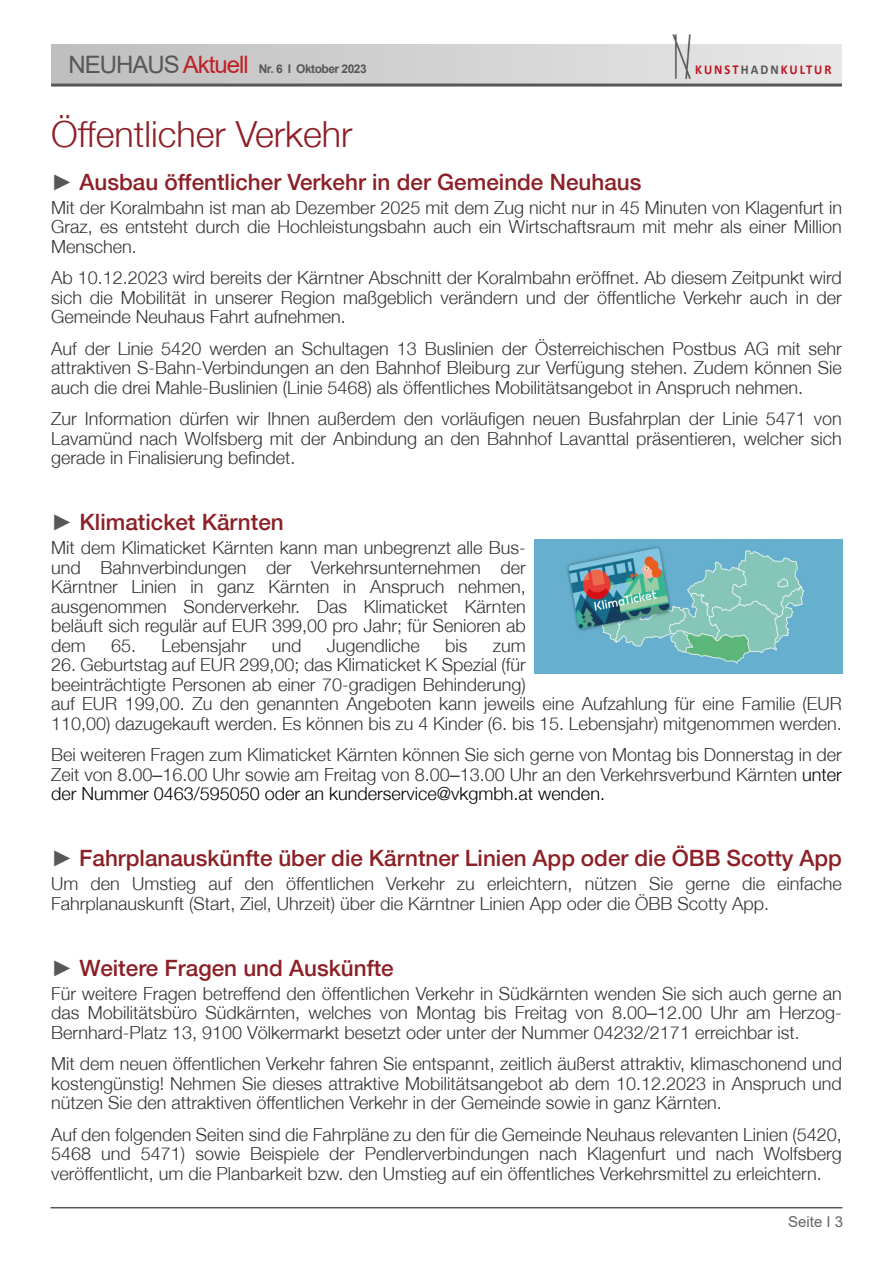
<style>
.page{position:relative;width:893px;height:1263px;background:#fff}
.page>*{position:absolute;margin:0;border:0;box-sizing:border-box;transform-origin:0 0}
.t1{font:300 36px "Helvetica Neue";color:#8c2026}
.t2{font:500 22.5px "Helvetica Neue";color:#8c2026}
.t3{font:300 18px/19.5px "Helvetica Neue";color:#333;text-align:justify}
.t4{font:15px "Arial";color:#666}
.t5{font:700 13.5px "Calibri";letter-spacing:.16em;color:#be1622;scale:.93 1}
.t6{font:700 12px "Arial";letter-spacing:-.045em;color:#595756}
.s1{font-weight:400;font-size:24px}
.s2{font-weight:400;font-size:24px;color:#bf2026}
.s3{color:#575756}
.s4{font-family:"Arial";font-weight:400;color:#595756}
.s5{font-family:"Arial";font-weight:400}
.s6{color:#000}
</style>
<div class="page">
<hr style="left:51px;top:1207px;width:791px;height:1px;background:#595756">
<div style="left:51px;top:45px;width:791px;height:38px;background:linear-gradient(to right,#bebebe,#e8e8e8)"></div>
<hr style="left:51px;top:84px;width:791px;height:3px;background:#595756">
<img style="left:673px;top:34px;width:17px;height:44px">
<img style="left:534px;top:539px;width:308px;height:135px">
<p class="t6" style="left:69px;top:64px;width:300px"><span class="s1">NEUHAUS</span> <span class="s2">Aktuell</span> Nr. 6 I Oktober 2023</p>
<p class="t5" style="left:695px;top:64px;width:148px">KUNST<span class="s3">HADN</span>KULTUR</p>
<h1 class="t1" style="left:51px;top:119px;width:303px">Öffentlicher Verkehr</h1>
<p class="t2" style="left:51px;top:172px;width:592px"><span class="s4">►</span> Ausbau öffentlicher Verkehr in der Gemeinde Neuhaus</p>
<p class="t3" style="left:51px;top:199px;width:792px">Mit der Koralmbahn ist man ab Dezember 2025 mit dem Zug nicht nur in 45 Minuten von Klagenfurt in Graz, es entsteht durch die Hochleistungsbahn auch ein Wirtschaftsraum mit mehr als einer Million Menschen.</p>
<p class="t3" style="left:51px;top:269px;width:792px">Ab 10.12.2023 wird bereits der Kärntner Abschnitt der Koralmbahn eröffnet. Ab diesem Zeitpunkt wird sich die Mobilität in unserer Region maßgeblich verändern und der öffentliche Verkehr auch in der Gemeinde Neuhaus Fahrt aufnehmen.</p>
<p class="t3" style="left:51px;top:340px;width:792px">Auf der Linie 5420 werden an Schultagen 13 Buslinien der Österreichischen Postbus AG mit sehr attraktiven S-Bahn-Verbindungen an den Bahnhof Bleiburg zur Verfügung stehen. Zudem können Sie auch die drei Mahle-Buslinien (Linie 5468) als öffentliches Mobilitätsangebot in Anspruch nehmen.</p>
<p class="t3" style="left:51px;top:410px;width:792px">Zur Information dürfen wir Ihnen außerdem den vorläufigen neuen Busfahrplan der Linie 5471 von Lavamünd nach Wolfsberg mit der Anbindung an den Bahnhof Lavanttal präsentieren, welcher sich gerade in Finalisierung befindet.</p>
<p class="t2" style="left:51px;top:513px;width:234px"><span class="s4">►</span> Klimaticket Kärnten</p>
<p class="t3" style="left:51px;top:539px;width:476px">Mit dem Klimaticket Kärnten kann man unbegrenzt alle Bus&shy;und Bahnverbindungen der Verkehrsunternehmen der Kärntner Linien in ganz Kärnten in Anspruch nehmen, ausgenommen Sonderverkehr. Das Klimaticket Kärnten beläuft sich regulär auf EUR 399,00 pro Jahr; für Senioren ab dem</p>
<p class="t3" style="left:111px;top:637px;width:137px">65. Lebensjahr</p>
<p class="t3" style="left:272px;top:637px;width:31px">und</p>
<p class="t3" style="left:327px;top:637px;width:95px">Jugendliche</p>
<p class="t3" style="left:445px;top:637px;width:24px">bis</p>
<p class="t3" style="left:493px;top:637px;width:34px">zum</p>
<p class="t3" style="left:51px;top:656px;width:792px;text-align:left">26. Geburtstag auf EUR 299,00; das Klimaticket K Spezial (für<br>beeinträchtigte Personen ab einer 70-gradigen Behinderung)<br>auf EUR 199,00. Zu den genannten Angeboten kann jeweils eine Aufzahlung für eine Familie (EUR 110,00) dazugekauft werden. Es können bis zu 4 Kinder (6. bis 15. Lebensjahr) mitgenommen werden.</p>
<p class="t3" style="left:51px;top:746px;width:792px">Bei weiteren Fragen zum Klimaticket Kärnten können Sie sich gerne von Montag bis Donnerstag in der Zeit von 8.00<span class="s5">–</span>16.00 Uhr sowie am Freitag von 8.00<span class="s5">–</span>13.00 Uhr an den Verkehrsverbund Kärnten <span class="s6">unter der Nummer 0463/595050 oder an kunderservice@vkgmbh.at wenden.</span></p>
<p class="t2" style="left:51px;top:849px;width:792px"><span class="s4">►</span> Fahrplanauskünfte über die Kärntner Linien App oder die ÖBB Scotty App</p>
<p class="t3" style="left:51px;top:875px;width:792px">Um den Umstieg auf den öffentlichen Verkehr zu erleichtern, nützen Sie gerne die einfache<br>Fahrplanauskunft (Start, Ziel, Uhrzeit) über die Kärntner Linien App oder die ÖBB Scotty App.</p>
<p class="t2" style="left:51px;top:958px;width:344px"><span class="s4">►</span> Weitere Fragen und Auskünfte</p>
<p class="t3" style="left:51px;top:985px;width:792px">Für weitere Fragen betreffend den öffentlichen Verkehr in Südkärnten wenden Sie sich auch gerne an das Mobilitätsbüro Südkärnten, welches von Montag bis Freitag von 8.00<span class="s5">–</span>12.00 Uhr am Herzog-Bernhard-Platz 13, 9100 Völkermarkt besetzt oder unter der Nummer 04232/2171 erreichbar ist.</p>
<p class="t3" style="left:51px;top:1055px;width:792px">Mit dem neuen öffentlichen Verkehr fahren Sie entspannt, zeitlich äußerst attraktiv, klimaschonend und kostengünstig! Nehmen Sie dieses attraktive Mobilitätsangebot ab dem 10.12.2023 in Anspruch und nützen Sie den attraktiven öffentlichen Verkehr in der Gemeinde sowie in ganz Kärnten.</p>
<p class="t3" style="left:51px;top:1126px;width:792px">Auf den folgenden Seiten sind die Fahrpläne zu den für die Gemeinde Neuhaus relevanten Linien (5420, 5468 und 5471) sowie Beispiele der Pendlerverbindungen nach Klagenfurt und nach Wolfsberg veröffentlicht, um die Planbarkeit bzw. den Umstieg auf ein öffentliches Verkehrsmittel zu erleichtern.</p>
<p class="t4" style="left:788px;top:1216px;width:57px">Seite I 3</p>
</div>
